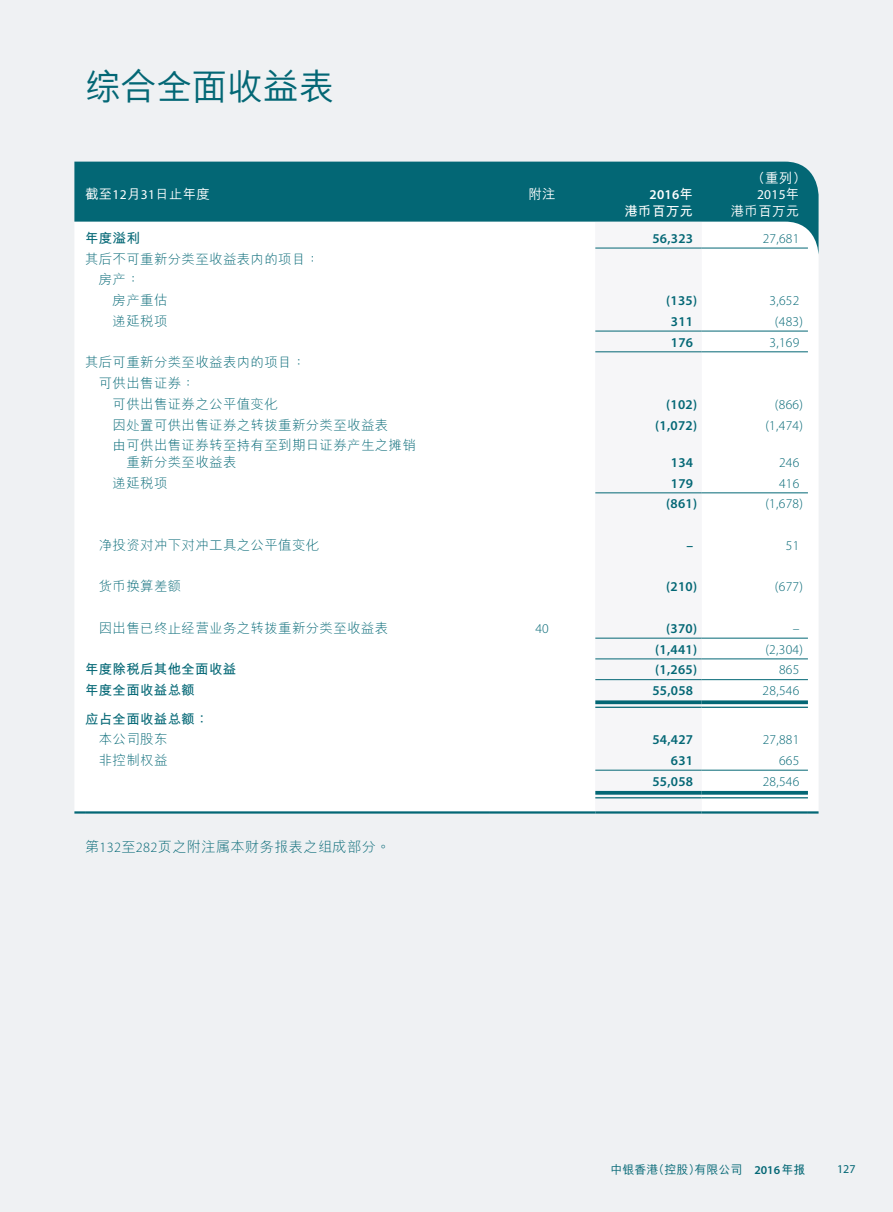
<style>
.page{position:relative;width:893px;height:1212px;background:#eff1f3}
.page>*{position:absolute;margin:0;border:0;box-sizing:border-box;transform-origin:0 0}
.t1{font:500 36px "M Hei HKS";letter-spacing:-.01em;color:#036775}
.t2{font:300 14.25px "M Hei HKS";letter-spacing:.02em;color:#036775}
.t3{font:300 13.5px/16.5px "M Hei HKS";letter-spacing:.02em;color:#036775}
.t4{font:300 13.5px "Myriad Pro";letter-spacing:.02em;color:#036775}
.t5{font:600 13.5px "Myriad Pro";letter-spacing:.02em;color:#036775}
.t6{font:700 13.5px "M Hei HKS";letter-spacing:.02em;color:#036775}
.t7{font:500 13.5px "M Hei HKS";letter-spacing:.02em;color:#fff}
.t8{font:600 13.5px "Myriad Pro";color:#fff}
.t9{font:13.5px "Myriad Pro";color:#fff}
.t10{font:700 13.5px "M Hei HKS";letter-spacing:.02em;color:#fff}
.t11{font:500 12px "M Hei HKS";color:#036775}
.t12{font:12px "Myriad Pro";color:#036775}
.s1{font-family:"Myriad Pro";font-weight:400}
.s2{font-family:"M Hei HKS";font-weight:700}
.s3{font-family:"M Hei HKS";font-weight:500}
.s4{font-family:"Myriad Pro"}
.s5{font-family:"Myriad Pro";font-weight:600}
.s6{font-weight:700}
</style>
<div class="page">
<svg style="left:75px;top:256px;width:743px;height:555px;fill:#fff"></svg>
<hr style="left:595px;top:331px;width:107px;height:1px;background:#036775">
<hr style="left:595px;top:351px;width:107px;height:1px;background:#036775">
<hr style="left:702px;top:331px;width:106px;height:1px;background:#036775">
<hr style="left:702px;top:351px;width:106px;height:1px;background:#036775">
<hr style="left:595px;top:492px;width:107px;height:1px;background:#036775">
<hr style="left:702px;top:492px;width:106px;height:1px;background:#036775">
<hr style="left:595px;top:638px;width:107px;height:1px;background:#036775">
<hr style="left:702px;top:638px;width:106px;height:1px;background:#036775">
<hr style="left:595px;top:658px;width:107px;height:1px;background:#036775">
<hr style="left:595px;top:679px;width:107px;height:1px;background:#036775">
<hr style="left:702px;top:658px;width:106px;height:1px;background:#036775">
<hr style="left:702px;top:679px;width:106px;height:1px;background:#036775">
<hr style="left:595px;top:770px;width:107px;height:1px;background:#036775">
<hr style="left:702px;top:770px;width:106px;height:1px;background:#036775">
<svg style="left:74px;top:811px;width:11px;height:2px"></svg>
<hr style="left:85px;top:811px;width:404px;height:2px;background:#036775">
<hr style="left:489px;top:811px;width:106px;height:2px;background:#036775">
<hr style="left:595px;top:811px;width:107px;height:2px;background:#036775">
<hr style="left:702px;top:811px;width:106px;height:2px;background:#036775">
<svg style="left:808px;top:811px;width:11px;height:2px"></svg>
<svg style="left:74px;top:162px;width:745px;height:94px;fill:#036775"></svg>
<svg style="left:595px;top:700px;width:107px;height:4px"></svg>
<hr style="left:595px;top:707px;width:107px;height:1px;background:#036775">
<svg style="left:702px;top:700px;width:106px;height:4px"></svg>
<hr style="left:702px;top:707px;width:106px;height:1px;background:#036775">
<svg style="left:595px;top:791px;width:107px;height:4px"></svg>
<hr style="left:595px;top:797px;width:107px;height:1px;background:#036775">
<svg style="left:702px;top:791px;width:106px;height:4px"></svg>
<hr style="left:702px;top:797px;width:106px;height:1px;background:#036775">
<h1 class="t1" style="left:85px;top:61px;width:251px">綜合全面收益表</h1>
<p class="t7" style="left:751px;top:168px;width:56px">（重列）</p>
<p class="t7" style="left:85px;top:184px;width:127px">截至<span class="s1">12</span>月<span class="s1">31</span>日止年度</p>
<p class="t7" style="left:528px;top:184px;width:29px">附註</p>
<p class="t8" style="left:650px;top:186px;width:45px">2016<span class="s2">年</span></p>
<p class="t9" style="left:757px;top:186px;width:44px">2015<span class="s3">年</span></p>
<p class="t10" style="left:624px;top:201px;width:70px">港幣百萬元</p>
<p class="t7" style="left:731px;top:201px;width:70px">港幣百萬元</p>
<p class="t6" style="left:85px;top:228px;width:56px">年度溢利</p>
<p class="t5" style="left:652px;top:230px;width:42px">56,323</p>
<p class="t4" style="left:763px;top:231px;width:38px">27,681</p>
<p class="t3" style="left:85px;top:250px;width:236px">其後不可重新分類至收益表內的項目：</p>
<p class="t3" style="left:99px;top:271px;width:43px">房產：</p>
<p class="t3" style="left:113px;top:291px;width:56px">房產重估</p>
<p class="t5" style="left:666px;top:292px;width:32px">(135)</p>
<p class="t4" style="left:769px;top:293px;width:31px">3,652</p>
<p class="t3" style="left:113px;top:312px;width:56px">遞延稅項</p>
<p class="t5" style="left:671px;top:313px;width:24px">311</p>
<p class="t4" style="left:775px;top:314px;width:30px">(483)</p>
<p class="t5" style="left:671px;top:334px;width:24px">176</p>
<p class="t4" style="left:769px;top:335px;width:31px">3,169</p>
<p class="t3" style="left:85px;top:354px;width:222px">其後可重新分類至收益表內的項目：</p>
<p class="t3" style="left:99px;top:374px;width:98px">可供出售證券：</p>
<p class="t3" style="left:113px;top:395px;width:167px">可供出售證券之公平值變化</p>
<p class="t5" style="left:666px;top:396px;width:32px">(102)</p>
<p class="t4" style="left:775px;top:397px;width:30px">(866)</p>
<p class="t3" style="left:113px;top:416px;width:277px">因處置可供出售證券之轉撥重新分類至收益表</p>
<p class="t5" style="left:655px;top:417px;width:43px">(1,072)</p>
<p class="t4" style="left:765px;top:418px;width:39px">(1,474)</p>
<p class="t3" style="left:126px;top:437px;width:291px;text-indent:-14px">由可供出售證券轉至持有至到期日證券產生之攤銷重新分類至收益表</p>
<p class="t5" style="left:671px;top:454px;width:24px">134</p>
<p class="t4" style="left:779px;top:455px;width:22px">246</p>
<p class="t3" style="left:113px;top:474px;width:56px">遞延稅項</p>
<p class="t5" style="left:671px;top:475px;width:24px">179</p>
<p class="t4" style="left:779px;top:476px;width:22px">416</p>
<p class="t5" style="left:666px;top:495px;width:32px">(861)</p>
<p class="t4" style="left:765px;top:496px;width:39px">(1,678)</p>
<p class="t3" style="left:99px;top:536px;width:222px">淨投資對沖下對沖工具之公平值變化</p>
<p class="t5" style="left:686px;top:537px;width:8px">–</p>
<p class="t4" style="left:786px;top:538px;width:15px">51</p>
<p class="t3" style="left:99px;top:578px;width:84px">貨幣換算差額</p>
<p class="t5" style="left:666px;top:578px;width:32px">(210)</p>
<p class="t4" style="left:775px;top:579px;width:30px">(677)</p>
<p class="t3" style="left:99px;top:619px;width:291px">因出售已終止經營業務之轉撥重新分類至收益表</p>
<p class="t4" style="left:535px;top:621px;width:15px">40</p>
<p class="t5" style="left:666px;top:620px;width:32px">(370)</p>
<p class="t4" style="left:793px;top:621px;width:8px">–</p>
<p class="t5" style="left:655px;top:641px;width:43px">(1,441)</p>
<p class="t4" style="left:765px;top:642px;width:39px">(2,304)</p>
<p class="t6" style="left:85px;top:660px;width:153px">年度除稅後其他全面收益</p>
<p class="t5" style="left:655px;top:661px;width:43px">(1,265)</p>
<p class="t4" style="left:779px;top:662px;width:22px">865</p>
<p class="t6" style="left:85px;top:680px;width:111px">年度全面收益總額</p>
<p class="t5" style="left:652px;top:682px;width:42px">55,058</p>
<p class="t4" style="left:763px;top:683px;width:38px">28,546</p>
<p class="t6" style="left:85px;top:709px;width:125px">應佔全面收益總額：</p>
<p class="t3" style="left:99px;top:730px;width:70px">本公司股東</p>
<p class="t5" style="left:652px;top:731px;width:42px">54,427</p>
<p class="t4" style="left:763px;top:732px;width:38px">27,881</p>
<p class="t3" style="left:99px;top:751px;width:70px">非控制權益</p>
<p class="t5" style="left:671px;top:752px;width:24px">631</p>
<p class="t4" style="left:779px;top:753px;width:22px">665</p>
<p class="t5" style="left:652px;top:773px;width:42px">55,058</p>
<p class="t4" style="left:763px;top:774px;width:38px">28,546</p>
<p class="t2" style="left:85px;top:837px;width:307px">第<span class="s4">132</span>至<span class="s4">282</span>頁之附註屬本財務報表之組成部分。</p>
<p class="t11" style="left:610px;top:1160px;width:196px">中銀香港（控股）有限公司 <span class="s5">2016</span><span class="s6">年報</span></p>
<p class="t12" style="left:837px;top:1161px;width:20px">127</p>
</div>
